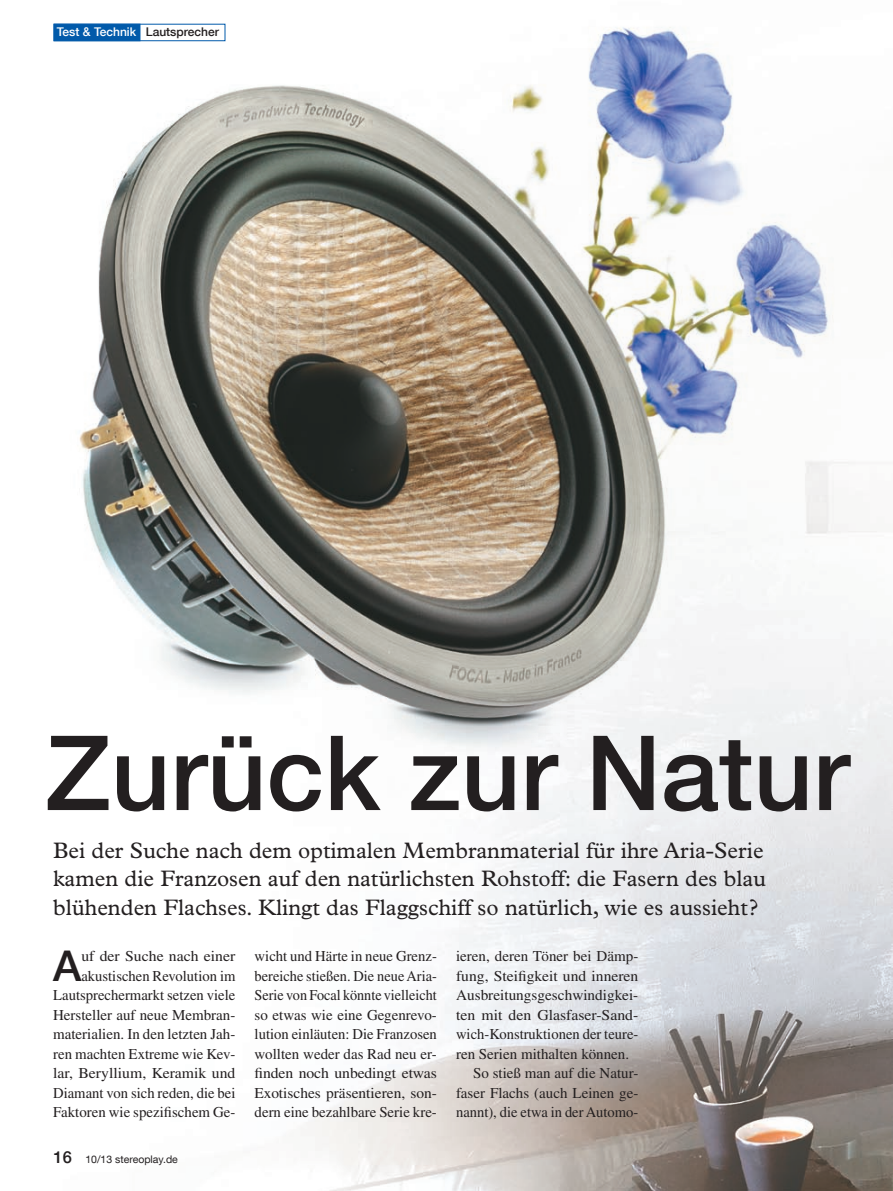
<style>
.page{position:relative;width:893px;height:1191px;background:#fff}
.page>*{position:absolute;margin:0;border:0;box-sizing:border-box;transform-origin:0 0}
._001_Headline{font:500 103.8px "Helvetica Neue LT Com";color:#231f20}
._005_Body_Initial{font:500 42.3px "Helvetica Neue LT Com";color:#231f20}
._003_Vorspann{font:22.5px/28.5px "Plantin Std";color:#231f20;text-align:justify}
.t1{font:500 16.5px "Helvetica Neue LT Com";color:#231f20}
._005_Body_Initial-2{font:15px/19.5px "Times LT Std";color:#231f20;text-align:justify}
._005_Body_Initial-3{font:15px/19.5px "Times LT Std";color:#231f20;text-align:right;scale:1.05 1}
._006_Body_4mm{font:15px/19.5px "Times LT Std";color:#231f20;text-align:justify}
.t2{font:500 12px "Helvetica Neue LT Com";color:#fff}
.t3{font:500 12px "Helvetica Neue LT Com";color:#231f20}
.xxx_-Pagina{font:10.5px "Helvetica Neue LT Com";color:#231f20}
</style>
<div class="page">
<img style="left:301px;top:922px;width:592px;height:269px">
<img style="left:53px;top:23px;width:824px;height:899px">
<div style="left:54px;top:24px;width:171px;height:17px;background:#fff;border:1px solid #015aaa"></div>
<div style="left:54px;top:24px;width:86px;height:17px;background:#015aaa"></div>
<p class="t2" style="left:57px;top:25px;width:81px">Test &amp; Technik</p>
<p class="t3" style="left:146px;top:25px;width:75px">Lautsprecher</p>
<p class="_001_Headline" style="left:45px;top:710px;width:806px">Zurück zur Natur</p>
<p class="_003_Vorspann" style="left:53px;top:836px;width:714px">Bei der Suche nach dem optimalen Membranmaterial für ihre Aria-Serie kamen die Franzosen auf den natürlichsten Rohstoff: die Fasern des blau blühenden Flachses. Klingt das Flaggschiff so natürlich, wie es aussieht?</p>
<p class="_005_Body_Initial" style="left:53px;top:940px;width:30px">A</p>
<p class="_005_Body_Initial-3" style="left:53px;top:946px;width:175px">uf der Suche nach einer akustischen Revolution im<br>Lautsprechermarkt setzen viele<br>Hersteller auf neue Membran&shy;materialien. In den letzten Jah&shy;ren machten Extreme wie Kev&shy;lar, Beryllium, Keramik und<br>Diamant von sich reden, die bei<br>Faktoren wie spezifischem Ge-</p>
<p class="_005_Body_Initial-2" style="left:255px;top:946px;width:184px">wicht und Härte in neue Grenz&shy;bereiche stießen. Die neue Aria-Serie von Focal könnte vielleicht so etwas wie eine Gegenrevo&shy;lution einläuten: Die Franzosen wollten weder das Rad neu er&shy;finden noch unbedingt etwas Exotisches präsentieren, son&shy;dern eine bezahlbare Serie kre-</p>
<p class="_005_Body_Initial-2" style="left:456px;top:946px;width:184px">ieren, deren Töner bei Dämp&shy;fung, Steifigkeit und inneren Ausbreitungsgeschwindigkei&shy;ten mit den Glasfaser-Sand&shy;wich-Konstruktionen der teure&shy;ren Serien mithalten können.</p>
<p class="_006_Body_4mm" style="left:456px;top:1063px;width:184px;text-indent:17px">So stieß man auf die Natur&shy;faser Flachs (auch Leinen ge&shy;nannt), die etwa in der Automo-</p>
<p class="t1" style="left:54px;top:1147px;width:20px">16</p>
<p class="xxx_-Pagina" style="left:85px;top:1152px;width:94px">10/13 stereoplay.de</p>
</div>
